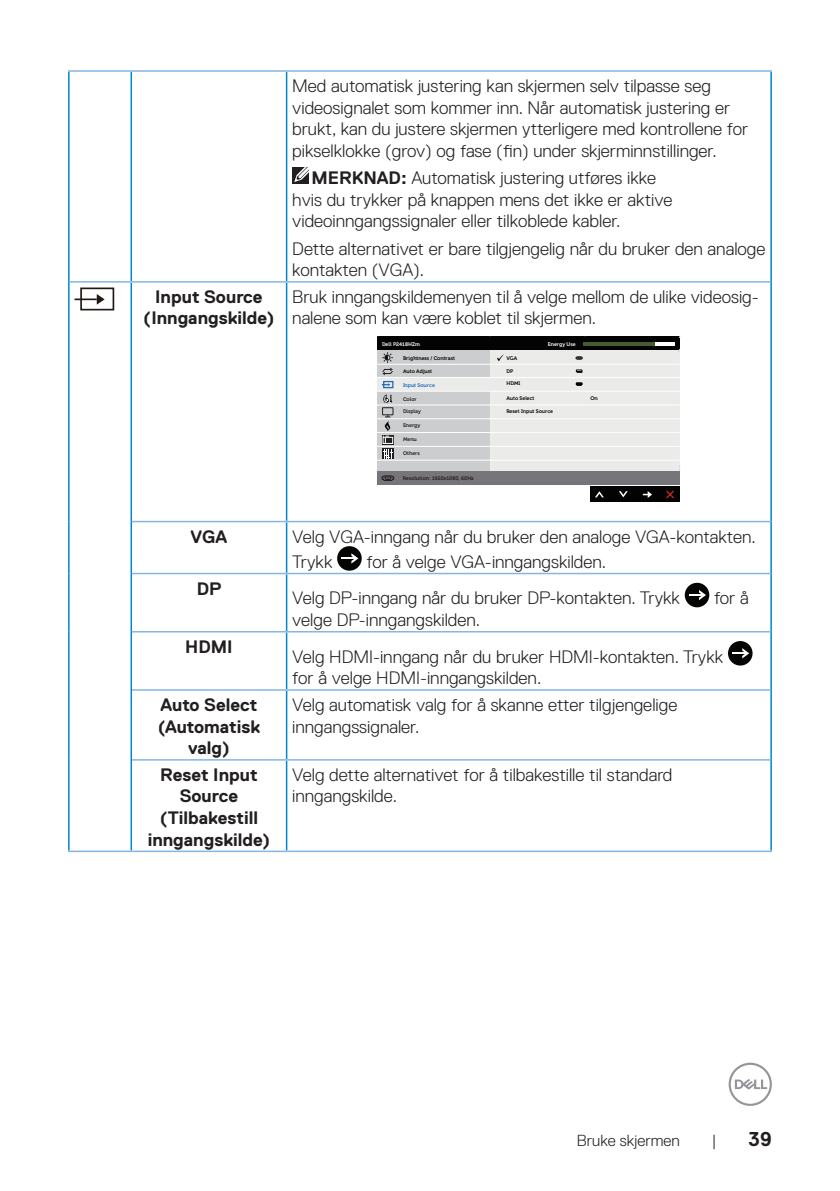
<style>
.page{position:relative;width:840px;height:1191px;background:#fff}
.page>*{position:absolute;margin:0;border:0;box-sizing:border-box;transform-origin:0 0}
.t1{font:700 20px "Dell Replica";color:#231f20}
.Table_Paragraph{font:300 18px/21.6px "Dell Replica";color:#231f20}
.text_OSD_table{font:300 18px/21.6px "Dell Replica";color:#231f20}
.Table_Paragraph-2{font:700 18px/21.6px "Dell Replica";color:#231f20;text-align:center}
.text_OSD_table-2{font:700 18px/21.6px "Dell Replica";color:#231f20;text-align:center}
.t2{font:300 16px "Dell Replica";color:#231f20}
.t3{font:700 5.2px "Museo For Dell";color:#030303}
.t4{font:700 5.2px "Museo For Dell";color:#231f20}
.t5{font:700 5.2px "Museo For Dell";color:#fff}
.t6{font:700 5.2px "Museo For Dell";color:#1f6bb5}
.s1{font-weight:700}
</style>
<div class="page">
<svg style="left:728px;top:1062px;width:43px;height:44px"></svg>
<hr style="left:68px;top:72px;width:2px;height:210px;background:#0087cb">
<hr style="left:130px;top:72px;width:2px;height:209px;background:#0087cb">
<hr style="left:286px;top:72px;width:1px;height:209px;background:#0087cb">
<hr style="left:770px;top:72px;width:1px;height:210px;background:#0087cb">
<hr style="left:68px;top:282px;width:2px;height:239px;background:#0087cb">
<hr style="left:68px;top:521px;width:2px;height:52px;background:#0087cb">
<hr style="left:68px;top:573px;width:2px;height:59px;background:#0087cb">
<hr style="left:68px;top:632px;width:2px;height:58px;background:#0087cb">
<hr style="left:68px;top:690px;width:2px;height:70px;background:#0087cb">
<hr style="left:68px;top:760px;width:2px;height:90px;background:#0087cb">
<hr style="left:130px;top:283px;width:2px;height:238px;background:#0087cb">
<hr style="left:286px;top:283px;width:1px;height:238px;background:#0087cb">
<hr style="left:770px;top:282px;width:1px;height:239px;background:#0087cb">
<hr style="left:130px;top:521px;width:2px;height:52px;background:#0087cb">
<hr style="left:286px;top:522px;width:1px;height:51px;background:#0087cb">
<hr style="left:770px;top:521px;width:1px;height:52px;background:#0087cb">
<hr style="left:130px;top:573px;width:2px;height:59px;background:#0087cb">
<hr style="left:286px;top:574px;width:1px;height:57px;background:#0087cb">
<hr style="left:770px;top:573px;width:1px;height:59px;background:#0087cb">
<hr style="left:130px;top:632px;width:2px;height:58px;background:#0087cb">
<hr style="left:286px;top:632px;width:1px;height:57px;background:#0087cb">
<hr style="left:770px;top:632px;width:1px;height:58px;background:#0087cb">
<hr style="left:130px;top:690px;width:2px;height:70px;background:#0087cb">
<hr style="left:286px;top:691px;width:1px;height:68px;background:#0087cb">
<hr style="left:770px;top:690px;width:1px;height:70px;background:#0087cb">
<hr style="left:130px;top:760px;width:2px;height:90px;background:#0087cb">
<hr style="left:286px;top:760px;width:1px;height:90px;background:#0087cb">
<hr style="left:770px;top:760px;width:1px;height:90px;background:#0087cb">
<hr style="left:68px;top:70px;width:63px;height:2px;background:#84b6e2">
<hr style="left:131px;top:70px;width:155px;height:2px;background:#84b6e2">
<hr style="left:286px;top:70px;width:485px;height:2px;background:#84b6e2">
<hr style="left:70px;top:281px;width:61px;height:2px;background:#84b6e2">
<hr style="left:131px;top:281px;width:155px;height:2px;background:#84b6e2">
<hr style="left:286px;top:281px;width:484px;height:2px;background:#84b6e2">
<hr style="left:132px;top:521px;width:154px;height:1px;background:#84b6e2">
<hr style="left:286px;top:521px;width:484px;height:1px;background:#84b6e2">
<hr style="left:132px;top:573px;width:154px;height:1px;background:#84b6e2">
<hr style="left:286px;top:573px;width:484px;height:1px;background:#84b6e2">
<hr style="left:132px;top:631px;width:154px;height:1px;background:#84b6e2">
<hr style="left:286px;top:631px;width:484px;height:1px;background:#84b6e2">
<hr style="left:132px;top:689px;width:154px;height:2px;background:#84b6e2">
<hr style="left:286px;top:689px;width:484px;height:2px;background:#84b6e2">
<hr style="left:132px;top:759px;width:154px;height:1px;background:#84b6e2">
<hr style="left:286px;top:759px;width:484px;height:1px;background:#84b6e2">
<hr style="left:68px;top:850px;width:63px;height:2px;background:#84b6e2">
<hr style="left:131px;top:850px;width:155px;height:2px;background:#84b6e2">
<hr style="left:286px;top:850px;width:485px;height:2px;background:#84b6e2">
<div style="left:292px;top:167px;width:17px;height:17px;background:#231f20"></div>
<svg style="left:294px;top:167px;width:15px;height:15px"></svg>
<div style="left:80px;top:287px;width:34px;height:23px;border:2px solid #221713"></div>
<svg style="left:97px;top:294px;width:8px;height:11px"></svg>
<hr style="left:74px;top:298px;width:23px;height:2px;background:#221713">
<div style="left:377px;top:337px;width:302px;height:13px;background:#030303"></div>
<div style="left:488px;top:350px;width:191px;height:131px;background:#ebebea"></div>
<hr style="left:582px;top:342px;width:92px;height:3px;background:#fff">
<hr style="left:582px;top:342px;width:72px;height:3px;background:#465b31">
<svg style="left:497px;top:355px;width:6px;height:6px"></svg>
<div style="left:589px;top:486px;width:90px;height:16px;background:#030303"></div>
<svg style="left:595px;top:491px;width:8px;height:6px"></svg>
<svg style="left:619px;top:491px;width:8px;height:6px"></svg>
<div style="left:377px;top:350px;width:112px;height:121px;background:#cccdce"></div>
<div style="left:377px;top:378px;width:112px;height:13px;background:#ebebea"></div>
<div style="left:383px;top:381px;width:10px;height:7px;border:1px solid #1f6bb5"></div>
<svg style="left:381px;top:383px;width:9px;height:3px"></svg>
<svg style="left:382px;top:448px;width:11px;height:11px"></svg>
<svg style="left:382px;top:449px;width:10px;height:9px"></svg>
<div style="left:382px;top:435px;width:11px;height:9px;background:#464343"></div>
<div style="left:382px;top:437px;width:10px;height:6px;border:1px solid #fff"></div>
<div style="left:382px;top:407px;width:11px;height:8px;border:1px solid #231f20"></div>
<svg style="left:383px;top:394px;width:9px;height:9px"></svg>
<svg style="left:382px;top:415px;width:8px;height:28px"></svg>
<hr style="left:377px;top:391px;width:302px;height:1px;background:#fff">
<hr style="left:377px;top:377px;width:302px;height:1px;background:#fff">
<hr style="left:377px;top:405px;width:302px;height:1px;background:#fff">
<hr style="left:377px;top:364px;width:302px;height:1px;background:#fff">
<hr style="left:377px;top:418px;width:302px;height:1px;background:#fff">
<hr style="left:377px;top:432px;width:302px;height:1px;background:#fff">
<hr style="left:377px;top:446px;width:302px;height:1px;background:#fff">
<hr style="left:377px;top:460px;width:302px;height:1px;background:#fff">
<svg style="left:381px;top:352px;width:12px;height:23px"></svg>
<div style="left:377px;top:471px;width:302px;height:13px;background:#767579"></div>
<svg style="left:381px;top:475px;width:13px;height:6px"></svg>
<svg style="left:642px;top:491px;width:9px;height:7px"></svg>
<svg style="left:666px;top:490px;width:8px;height:9px"></svg>
<svg style="left:575px;top:356px;width:7px;height:4px"></svg>
<svg style="left:575px;top:370px;width:7px;height:2px"></svg>
<svg style="left:575px;top:383px;width:7px;height:2px"></svg>
<div style="left:337px;top:546px;width:24px;height:24px;background:#040503;border-radius:50%"></div>
<svg style="left:341px;top:553px;width:17px;height:10px"></svg>
<div style="left:684px;top:583px;width:25px;height:24px;background:#040503;border-radius:50%"></div>
<svg style="left:689px;top:590px;width:16px;height:10px"></svg>
<div style="left:727px;top:641px;width:25px;height:24px;background:#040503;border-radius:50%"></div>
<svg style="left:732px;top:648px;width:16px;height:10px"></svg>
<p class="Table_Paragraph" style="left:292px;top:75px;width:457px">Med automatisk justering kan skjermen selv tilpasse seg videosignalet som kommer inn. Når automatisk justering er brukt, kan du justere skjermen ytterligere med kontrollene for pikselklokke (grov) og fase (fin) under skjerminnstillinger.</p>
<p class="Table_Paragraph" style="left:292px;top:167px;width:381px;text-indent:19px"><span class="s1">MERKNAD:</span> Automatisk justering utføres ikke hvis du trykker på knappen mens det ikke er aktive videoinngangssignaler eller tilkoblede kabler.</p>
<p class="Table_Paragraph" style="left:292px;top:238px;width:474px">Dette alternativet er bare tilgjengelig når du bruker den analoge kontakten (VGA).</p>
<p class="text_OSD_table-2" style="left:143px;top:286px;width:133px">Input Source (Inngangskilde)</p>
<p class="text_OSD_table" style="left:292px;top:286px;width:468px">Bruk inngangskildemenyen til å velge mellom de ulike videosig&shy;nalene som kan være koblet til skjermen.</p>
<p class="t5" style="left:382px;top:341px;width:39px">Dell P2418HZm</p>
<p class="t5" style="left:547px;top:341px;width:29px">Energy Use</p>
<p class="t3" style="left:403px;top:368px;width:30px">Auto Adjust</p>
<p class="t6" style="left:403px;top:382px;width:33px">Input Source</p>
<p class="t4" style="left:403px;top:396px;width:15px">Color</p>
<p class="t4" style="left:403px;top:408px;width:20px">Display</p>
<p class="t4" style="left:403px;top:422px;width:19px">Energy</p>
<p class="t4" style="left:403px;top:437px;width:15px">Menu</p>
<p class="t4" style="left:403px;top:451px;width:18px">Others</p>
<p class="t3" style="left:403px;top:355px;width:53px">Brightness / Contrast</p>
<p class="t3" style="left:506px;top:355px;width:12px">VGA</p>
<p class="t3" style="left:506px;top:368px;width:8px">DP</p>
<p class="t3" style="left:506px;top:381px;width:15px">HDMI</p>
<p class="t3" style="left:506px;top:395px;width:30px">Auto Select</p>
<p class="t3" style="left:590px;top:395px;width:9px">On</p>
<p class="t3" style="left:506px;top:408px;width:48px">Reset Input Source</p>
<p class="t4" style="left:402px;top:475px;width:73px">Resolution: 1920x1080, 60Hz</p>
<p class="Table_Paragraph-2" style="left:190px;top:525px;width:38px">VGA</p>
<p class="Table_Paragraph" style="left:292px;top:524px;width:464px;line-height:25.2px">Velg VGA-inngang når du bruker den analoge VGA-kontakten.<br>Trykk</p>
<p class="Table_Paragraph" style="left:366px;top:551px;width:241px">for å velge VGA-inngangskilden.</p>
<p class="Table_Paragraph-2" style="left:196px;top:577px;width:26px">DP</p>
<p class="Table_Paragraph-2" style="left:185px;top:636px;width:49px">HDMI</p>
<p class="Table_Paragraph" style="left:292px;top:587px;width:389px">Velg DP-inngang når du bruker DP-kontakten. Trykk</p>
<p class="Table_Paragraph" style="left:713px;top:587px;width:36px">for å</p>
<p class="Table_Paragraph" style="left:292px;top:609px;width:189px">velge DP-inngangskilden.</p>
<p class="Table_Paragraph" style="left:292px;top:646px;width:432px">Velg HDMI-inngang når du bruker HDMI-kontakten. Trykk for å velge HDMI-inngangskilden.</p>
<p class="Table_Paragraph-2" style="left:158px;top:694px;width:104px">Auto Select (Automatisk valg)</p>
<p class="Table_Paragraph" style="left:292px;top:694px;width:386px">Velg automatisk valg for å skanne etter tilgjengelige inngangssignaler.</p>
<p class="Table_Paragraph-2" style="left:148px;top:764px;width:124px">Reset Input<br>Source (Tilbakestill inngangskilde)</p>
<p class="Table_Paragraph" style="left:292px;top:764px;width:381px">Velg dette alternativet for å tilbakestille til standard inngangskilde.</p>
<p class="t2" style="left:576px;top:1131px;width:104px">Bruke skjermen</p>
<p class="t2" style="left:711px;top:1131px;width:6px">|</p>
<p class="t1" style="left:748px;top:1127px;width:25px">39</p>
</div>
